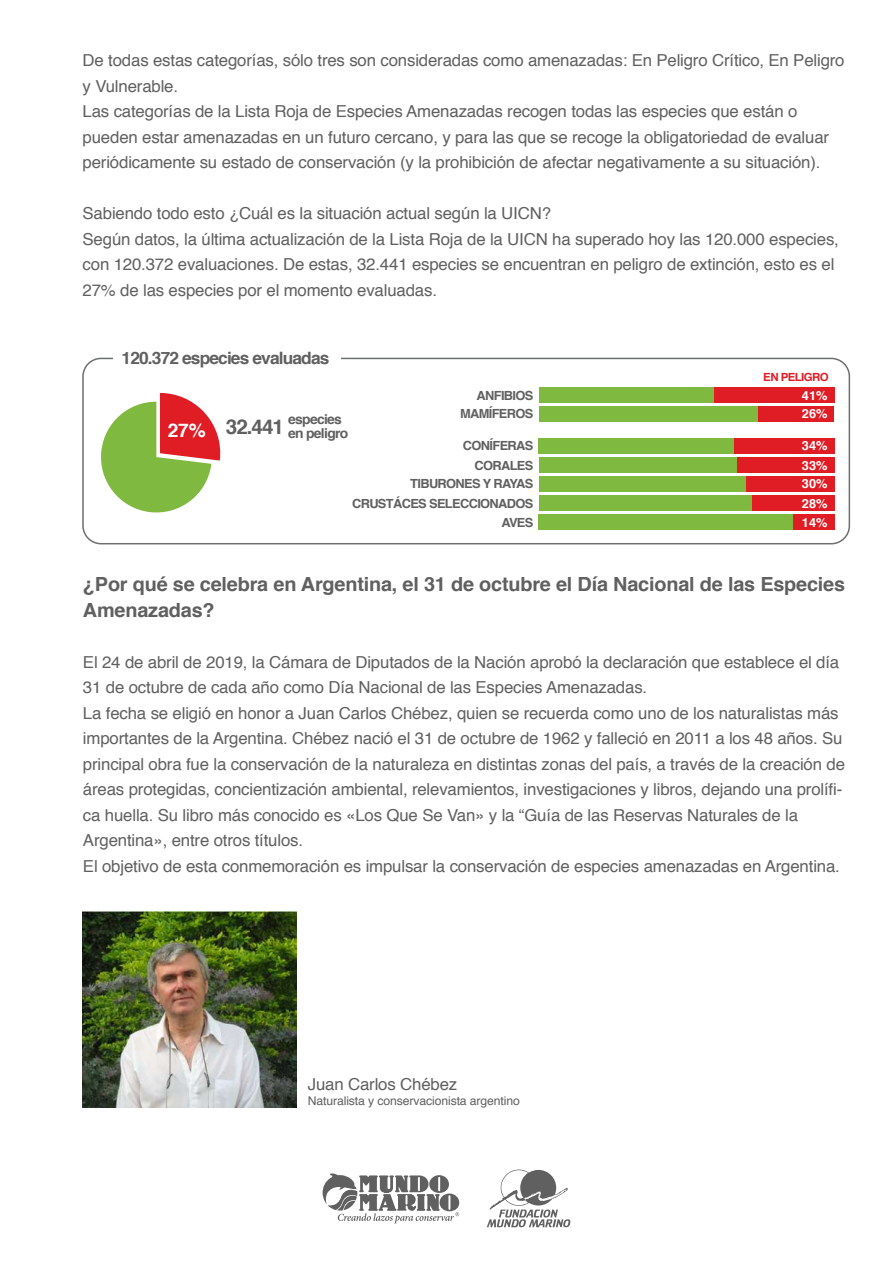
<style>
.page{position:relative;width:893px;height:1263px;background:#fff}
.page>*{position:absolute;margin:0;border:0;box-sizing:border-box;transform-origin:0 0}
.t1{font:700 20.4px "Helvetica";color:#606060}
.t2{font:700 19.5px/25.5px "Helvetica";letter-spacing:-.01em;color:#606060}
.t3{font:700 18.75px "Helvetica";color:#fff}
.t4{font:700 16.95px "Helvetica";letter-spacing:-.05em;color:#606060}
.t5{font:16.5px/25.5px "Helvetica";letter-spacing:-.01em;color:#606060}
.t6{font:700 13.65px/13.5px "Helvetica";letter-spacing:-.05em;color:#606060}
.t7{font:700 12.6px/19.5px "Helvetica";letter-spacing:-.05em;color:#606060;text-align:right}
.t8{font:700 12.6px/19.5px "Helvetica";letter-spacing:-.01em;color:#fff}
.t9{font:12px "Helvetica";letter-spacing:-.01em;color:#606060}
.t10{font:700 11.25px "Helvetica";letter-spacing:-.05em;color:#e01c24}
</style>
<div class="page">
<div style="left:82px;top:358px;width:768px;height:186px;border:2px solid #6d6e70;border-radius:18px"></div>
<div style="left:113px;top:351px;width:228px;height:19px;background:#fff"></div>
<svg style="left:323px;top:1173px;width:136px;height:50px"></svg>
<svg style="left:487px;top:1169px;width:83px;height:59px"></svg>
<img style="left:83px;top:912px;width:214px;height:196px">
<div style="left:713px;top:387px;width:121px;height:16px;background:#e01c24"></div>
<div style="left:757px;top:406px;width:77px;height:16px;background:#e01c24"></div>
<div style="left:734px;top:438px;width:100px;height:15px;background:#e01c24"></div>
<div style="left:737px;top:457px;width:97px;height:16px;background:#e01c24"></div>
<div style="left:746px;top:476px;width:88px;height:16px;background:#e01c24"></div>
<div style="left:752px;top:495px;width:82px;height:16px;background:#e01c24"></div>
<div style="left:793px;top:515px;width:41px;height:15px;background:#e01c24"></div>
<div style="left:539px;top:387px;width:174px;height:16px;background:#80b93f"></div>
<div style="left:539px;top:406px;width:218px;height:16px;background:#80b93f"></div>
<div style="left:539px;top:438px;width:195px;height:15px;background:#80b93f"></div>
<div style="left:539px;top:457px;width:198px;height:16px;background:#80b93f"></div>
<div style="left:539px;top:476px;width:207px;height:16px;background:#80b93f"></div>
<div style="left:539px;top:495px;width:213px;height:16px;background:#80b93f"></div>
<div style="left:539px;top:515px;width:254px;height:15px;background:#80b93f"></div>
<svg style="left:101px;top:393px;width:119px;height:120px"></svg>
<p class="t5" style="left:83px;top:48px;width:763px">De todas estas categorías, sólo tres son consideradas como amenazadas: En Peligro Crítico, En Peligro y Vulnerable.<br>Las categorías de la Lista Roja de Especies Amenazadas recogen todas las especies que están o pueden estar amenazadas en un futuro cercano, y para las que se recoge la obligatoriedad de evaluar periódicamente su estado de conservación (y la prohibición de afectar negativamente a su situación).</p>
<p class="t5" style="left:83px;top:201px;width:758px">Sabiendo todo esto ¿Cuál es la situación actual según la UICN?<br>Según datos, la última actualización de la Lista Roja de la UICN ha superado hoy las 120.000 especies, con 120.372 evaluaciones. De estas, 32.441 especies se encuentran en peligro de extinción, esto es el 27% de las especies por el momento evaluadas.</p>
<p class="t4" style="left:122px;top:344px;width:209px">120.372 especies evaluadas</p>
<p class="t3" style="left:168px;top:416px;width:39px">27%</p>
<p class="t1" style="left:226px;top:411px;width:60px">32.441</p>
<p class="t7" style="left:460px;top:387px;width:75px;line-height:18.3px">ANFIBIOS<br>MAMÍFEROS</p>
<p class="t7" style="left:463px;top:436px;width:72px">CONÍFERAS<br>CORALES</p>
<p class="t7" style="left:352px;top:474px;width:183px">TIBURONES Y RAYAS<br>CRUSTÁCES SELECCIONADOS<br>AVES</p>
<p class="t6" style="left:288px;top:413px;width:62px">especies en peligro</p>
<p class="t10" style="left:763px;top:368px;width:67px">EN PELIGRO</p>
<p class="t8" style="left:802px;top:387px;width:27px;line-height:18.3px">41%<br>26%</p>
<p class="t8" style="left:802px;top:436px;width:27px">34%<br>33%</p>
<p class="t8" style="left:802px;top:474px;width:27px;text-align:justify">30% 28% 14%</p>
<p class="t2" style="left:83px;top:572px;width:764px">¿Por qué se celebra en Argentina, el 31 de octubre el Día Nacional de las Especies<br>Amenazadas?</p>
<p class="t5" style="left:83px;top:650px;width:763px">El 24 de abril de 2019, la Cámara de Diputados de la Nación aprobó la declaración que establece el día 31 de octubre de cada año como Día Nacional de las Especies Amenazadas.<br>La fecha se eligió en honor a Juan Carlos Chébez, quien se recuerda como uno de los naturalistas más importantes de la Argentina. Chébez nació el 31 de octubre de 1962 y falleció en 2011 a los 48 años. Su principal obra fue la conservación de la naturaleza en distintas zonas del país, a través de la creación de áreas protegidas, concientización ambiental, relevamientos, investigaciones y libros, dejando una prolífi&shy;ca huella. Su libro más conocido es «Los Que Se Van» y la “Guía de las Reservas Naturales de la Argentina», entre otros títulos.<br>El objetivo de esta conmemoración es impulsar la conservación de especies amenazadas en Argentina.</p>
<p class="t5" style="left:308px;top:1072px;width:151px">Juan Carlos Chébez</p>
<p class="t9" style="left:308px;top:1091px;width:214px">Naturalista y conservacionista argentino</p>
</div>
